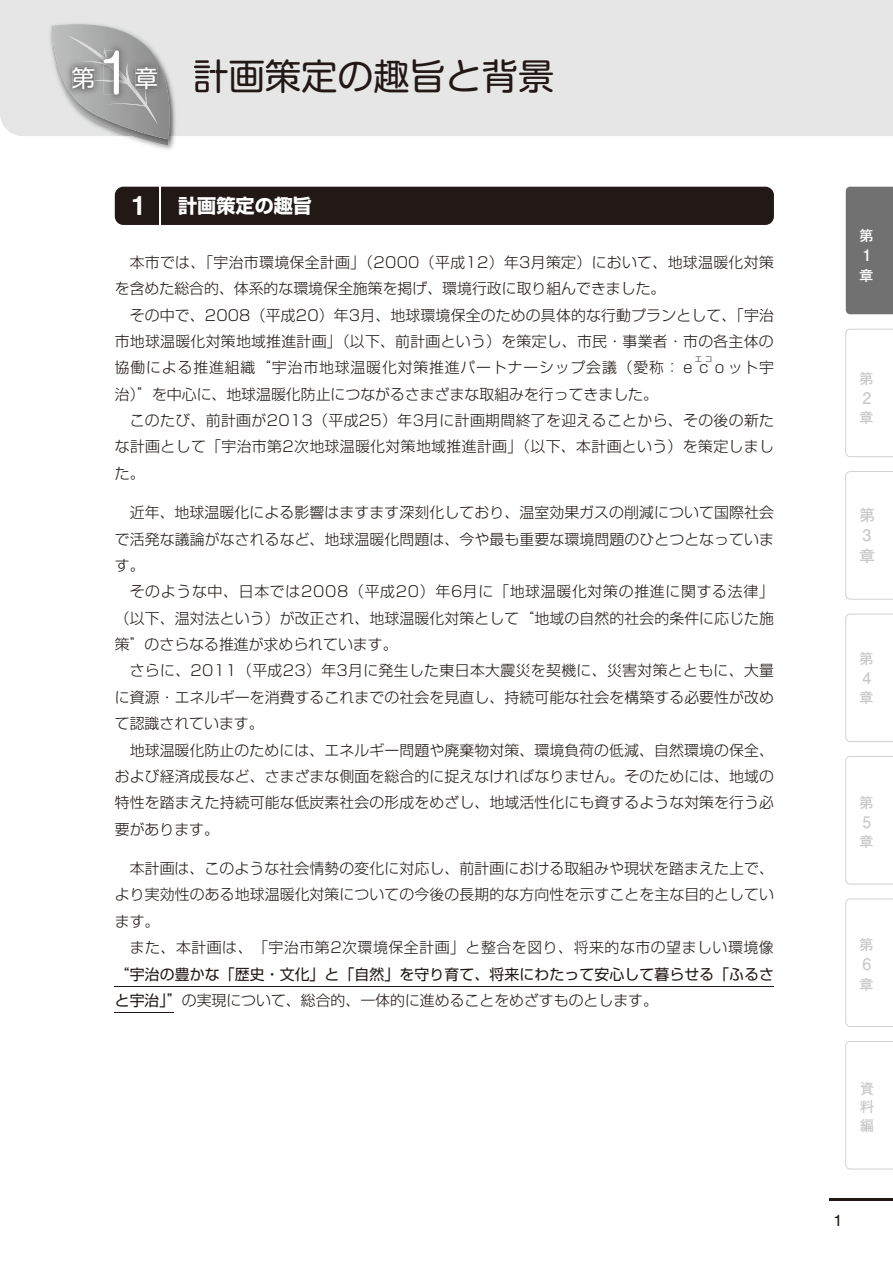
<style>
.page{position:relative;width:893px;height:1263px;background:#fff}
.page>*{position:absolute;margin:0;border:0;box-sizing:border-box;transform-origin:0 0}
.t1{font:52.35px "Shin M Go Pro Regular 90 pv RKSJ H";color:#fff}
.t2{font:36.15px "Shin M Go Pro Regular 90 pv RKSJ H";color:#221815}
.t3{font:23.25px "Shin M Go Pro Regular 90 pv RKSJ H";color:#fff}
.t4{font:19.2px "Shin Go Pro Bold 90 pv RKSJ H";color:#fff}
.t5{font:15.9px/20.7px "Futo Go B101 Pro Bold 90 pv RKSJ V";color:#c9caca}
.t6{font:15.9px "Helvetica";color:#221815}
.t7{font:15.9px "Futo Go B101 Pro Bold 90 pv RKSJ V";color:#fff}
.t8{font:14.85px/26.4px "Shin Go Pro Light 90 pv RKSJ H";letter-spacing:.005em;color:#221815;text-align:justify}
.t9{font:14.85px "Shin Go Pro Regular 90 pv RKSJ H";letter-spacing:.005em;color:#221815}
.t10{font:14.85px "Shin Go Pro Light 90 pv RKSJ H";letter-spacing:.035em;color:#221815}
.t11{font:14.4px/18.6px "Futo Go B101 Pro Bold 90 pv RKSJ V";color:#c9caca;text-align:justify}
.t12{font:14.4px "Futo Go B101 Pro Bold 90 pv RKSJ V";color:#fff}
.t13{font:7.5px "Shin Go Pro Light 90 pv RKSJ H";color:#221815}
.s1{font-size:23.25px;color:#fff}
.s2{font-family:"Helvetica";font-weight:700;font-size:26.55px}
.s3{font-family:"Shin Go Pro Regular 90 pv RKSJ H"}
</style>
<div class="page">
<hr style="left:829px;top:1198px;width:64px;height:2px;background:#221815">
<div style="left:0;top:0;width:893px;height:136px;background:#e6e6e6"></div>
<div style="left:14px;top:0;width:201px;height:136px;background:#e6e6e7"></div>
<img style="left:194px;top:59px;width:21px;height:34px">
<img style="left:194px;top:60px;width:21px;height:32px">
<img style="left:47px;top:20px;width:131px;height:130px">
<img style="left:47px;top:26px;width:131px;height:122px">
<img style="left:51px;top:139px;width:119px;height:7px">
<img style="left:51px;top:24px;width:119px;height:115px">
<svg style="left:67px;top:35px;width:90px;height:89px;background:#a2a2a2"></svg>
<div style="left:846px;top:187px;width:47px;height:127px;background:#727171"></div>
<svg style="left:845px;top:329px;width:48px;height:128px"></svg>
<svg style="left:845px;top:471px;width:48px;height:129px"></svg>
<svg style="left:845px;top:614px;width:48px;height:128px"></svg>
<svg style="left:845px;top:756px;width:48px;height:128px"></svg>
<svg style="left:845px;top:898px;width:48px;height:129px"></svg>
<svg style="left:845px;top:1041px;width:48px;height:128px"></svg>
<div style="left:115px;top:187px;width:659px;height:38px;background:#221815;border-radius:9px"></div>
<hr style="left:159px;top:187px;width:2px;height:38px;background:#fff">
<hr style="left:115px;top:986px;width:659px;height:1px;background:#221815">
<hr style="left:115px;top:1012px;width:59px;height:1px;background:#221815">
<h3 class="t3" style="left:72px;top:59px;width:25px">第</h3>
<h1 class="t1" style="left:100px;top:31px;width:33px">1</h1>
<h2 class="t2" style="left:135px;top:47px;width:421px"><span class="s1">章</span> 計画策定の趣旨と背景</h2>
<p class="t4" style="left:131px;top:191px;width:183px"><span class="s2">1</span> 計画策定の趣旨</p>
<p class="t8" style="left:115px;top:247px;width:661px;text-indent:15px">本市では、「宇治市環境保全計画」（2000（平成12）年3月策定）において、地球温暖化対策を含めた総合的、体系的な環境保全施策を掲げ、環境行政に取り組んできました。</p>
<p class="t8" style="left:115px;top:300px;width:661px;text-indent:15px">その中で、2008（平成20）年3月、地球環境保全のための具体的な行動プランとして、「宇治市地球温暖化対策地域推進計画」（以下、前計画という）を策定し、市民・事業者・市の各主体の協働による推進組織“宇治市地球温暖化対策推進パートナーシップ会議（愛称：ｅｃｏット宇治）”を中心に、地球温暖化防止につながるさまざまな取組みを行ってきました。</p>
<p class="t8" style="left:115px;top:405px;width:661px;text-indent:15px">このたび、前計画が2013（平成25）年3月に計画期間終了を迎えることから、その後の新たな計画として「宇治市第2次地球温暖化対策地域推進計画」（以下、本計画という）を策定しました。</p>
<p class="t8" style="left:115px;top:498px;width:661px;text-indent:15px">近年、地球温暖化による影響はますます深刻化しており、温室効果ガスの削減について国際社会で活発な議論がなされるなど、地球温暖化問題は、今や最も重要な環境問題のひとつとなっています。</p>
<p class="t8" style="left:115px;top:577px;width:661px;text-indent:15px">そのような中、日本では2008（平成20）年6月に「地球温暖化対策の推進に関する法律」（以下、温対法という）が改正され、地球温暖化対策として“地域の自然的社会的条件に応じた施策”のさらなる推進が求められています。</p>
<p class="t8" style="left:115px;top:656px;width:661px;text-indent:15px">さらに、2011（平成23）年3月に発生した東日本大震災を契機に、災害対策とともに、大量に資源・エネルギーを消費するこれまでの社会を見直し、持続可能な社会を構築する必要性が改めて認識されています。</p>
<p class="t8" style="left:115px;top:735px;width:661px;text-indent:15px">地球温暖化防止のためには、エネルギー問題や廃棄物対策、環境負荷の低減、自然環境の保全、および経済成長など、さまざまな側面を総合的に捉えなければなりません。そのためには、地域の特性を踏まえた持続可能な低炭素社会の形成をめざし、地域活性化にも資するような対策を行う必要があります。</p>
<p class="t8" style="left:115px;top:853px;width:661px;text-indent:15px">本計画は、このような社会情勢の変化に対応し、前計画における取組みや現状を踏まえた上で、より実効性のある地球温暖化対策についての今後の長期的な方向性を示すことを主な目的としています。</p>
<p class="t10" style="left:130px;top:935px;width:646px">また、本計画は、「宇治市第2次環境保全計画」と整合を図り、将来的な市の望ましい環境像</p>
<p class="t9" style="left:115px;top:962px;width:661px">“宇治の豊かな「歴史・文化」と「自然」を守り育て、将来にわたって安心して暮らせる「ふるさ</p>
<p class="t8" style="left:115px;top:985px;width:545px"><span class="s3">と宇治」”</span>の実現について、総合的、一体的に進めることをめざすものとします。</p>
<p class="t13" style="left:695px;top:353px;width:19px">エ コ</p>
<p class="t12" style="left:859px;top:224px;width:15px">第</p>
<p class="t7" style="left:863px;top:243px;width:8px">1</p>
<p class="t12" style="left:859px;top:264px;width:15px">章</p>
<p class="t11" style="left:859px;top:367px;width:15px">第</p>
<p class="t5" style="left:863px;top:385px;width:10px">2</p>
<p class="t11" style="left:859px;top:406px;width:15px">章</p>
<p class="t5" style="left:859px;top:502px;width:17px">第<br>3章</p>
<p class="t11" style="left:859px;top:647px;width:15px">第</p>
<p class="t5" style="left:863px;top:665px;width:10px">4</p>
<p class="t11" style="left:859px;top:686px;width:15px">章</p>
<p class="t11" style="left:859px;top:791px;width:15px">第</p>
<p class="t5" style="left:863px;top:809px;width:10px">5</p>
<p class="t11" style="left:859px;top:830px;width:15px">章</p>
<p class="t11" style="left:859px;top:933px;width:15px">第</p>
<p class="t5" style="left:863px;top:952px;width:10px">6</p>
<p class="t11" style="left:859px;top:973px;width:15px">章</p>
<p class="t11" style="left:860px;top:1077px;width:15px">資料編</p>
<p class="t6" style="left:833px;top:1211px;width:10px">1</p>
</div>
